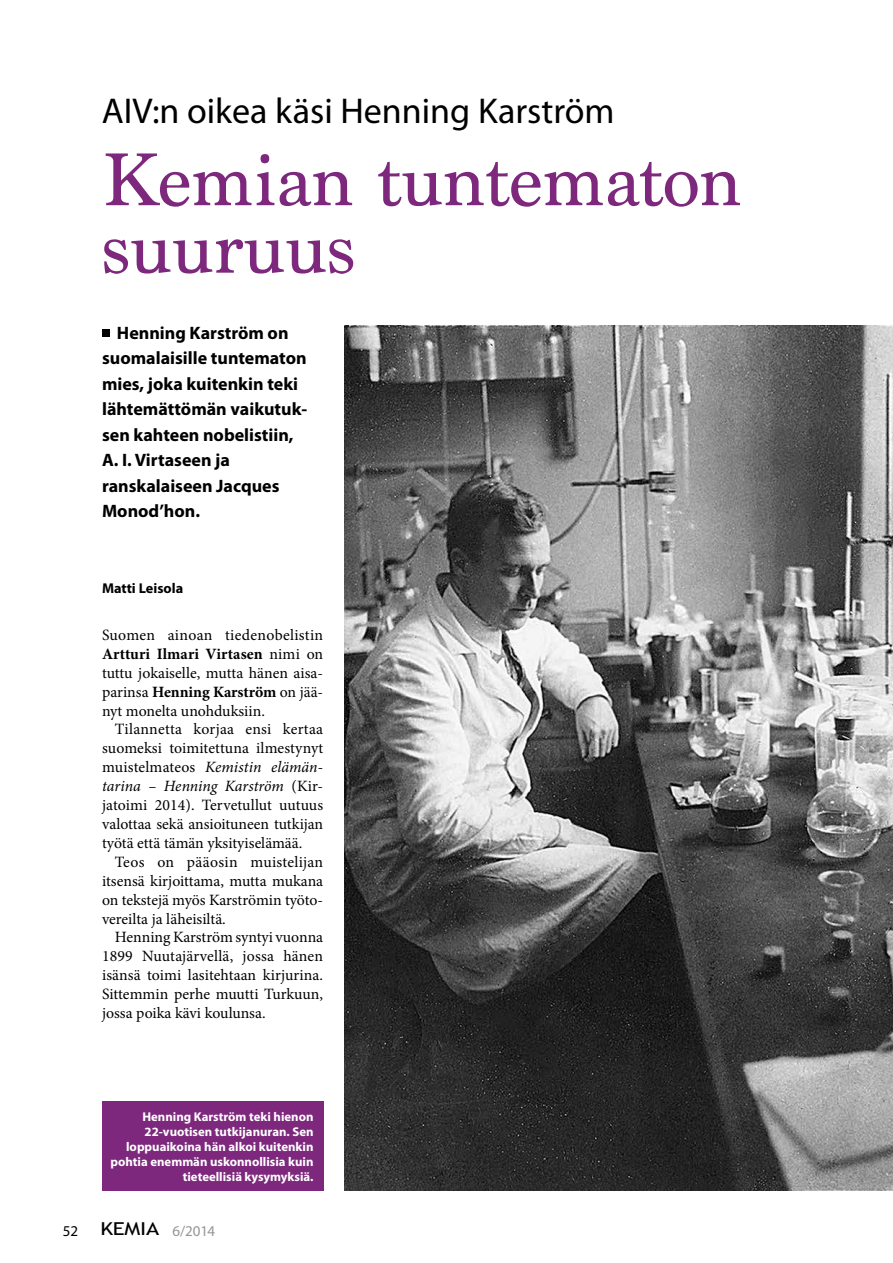
<style>
.page{position:relative;width:893px;height:1263px;background:#fff}
.page>*{position:absolute;margin:0;border:0;box-sizing:border-box;transform-origin:0 0}
.t1{font:78px/67.5px "Marion";color:#7d287d}
.t2{font:36px "Myriad Pro";color:#000}
.t3{font:700 18px/25.5px "Myriad Pro";color:#000}
.t4{font:15.75px/18.9px "Minion Pro";color:#000;text-align:justify}
.t5{font:15px "Myriad Pro";color:#939598}
.t6{font:15px "Myriad Pro";color:#000}
.t7{font:700 14.25px "Myriad Pro";color:#000}
.t8{font:700 12.75px/15px "Myriad Pro";color:#fff;text-align:right}
.s1{font-weight:700}
.s2{font-style:italic}
.s3{font-family:"Trebuchet MS";font-size:17.85px;color:#000}
</style>
<div class="page">
<div style="left:102px;top:1101px;width:221px;height:90px;background:#7d287d"></div>
<img style="left:344px;top:325px;width:549px;height:866px">
<div style="left:102px;top:329px;width:8px;height:8px;background:#000"></div>
<h2 class="t2" style="left:102px;top:91px;width:514px">AIV:n oikea käsi Henning Karström</h2>
<h1 class="t1" style="left:102px;top:148px;width:642px">Kemian tuntematon suuruus</h1>
<p class="t3" style="left:102px;top:320px;width:207px;text-indent:15px">Henning Karström on suomalaisille tuntematon mies, joka kuitenkin teki lähtemättömän vaikutuk&shy;sen kahteen nobelistiin,<br>A. I. Virtaseen ja ranskalaiseen Jacques<br>Monod’hon.</p>
<p class="t7" style="left:102px;top:580px;width:83px">Matti Leisola</p>
<p class="t4" style="left:102px;top:625px;width:223px">Suomen ainoan tiedenobelistin <span class="s1">Artturi Ilmari Virtasen</span> nimi on tuttu jokaiselle, mutta hänen aisa&shy;parinsa <span class="s1">Henning Karström</span> on jää&shy;nyt monelta unohduksiin.</p>
<p class="t4" style="left:102px;top:720px;width:223px;text-indent:13px">Tilannetta korjaa ensi kertaa suomeksi toimitettuna ilmestynyt muistelmateos <span class="s2">Kemistin elämän&shy;tarina – Henning Karström</span> (Kir&shy;jatoimi 2014). Tervetullut uutuus valottaa sekä ansioituneen tutkijan työtä että tämän yksityiselämää.</p>
<p class="t4" style="left:102px;top:852px;width:223px;text-indent:13px">Teos on pääosin muistelijan itsensä kirjoittama, mutta mukana on tekstejä myös Karströmin työto&shy;vereilta ja läheisiltä.</p>
<p class="t4" style="left:102px;top:928px;width:223px;text-indent:13px">Henning Karström syntyi vuonna 1899 Nuutajärvellä, jossa hänen isänsä toimi lasitehtaan kirjurina.<br>Sittemmin perhe muutti Turkuun, jossa poika kävi koulunsa.</p>
<p class="t8" style="left:111px;top:1109px;width:205px">Henning Karström teki hienon<br>22-vuotisen tutkijanuran. Sen loppuaikoina hän alkoi kuitenkin pohtia enemmän uskonnollisia kuin tieteellisiä kysymyksiä.</p>
<p class="t6" style="left:63px;top:1222px;width:17px">52</p>
<p class="t5" style="left:100px;top:1222px;width:116px"><span class="s3">KEMIA</span> 6/2014</p>
</div>
